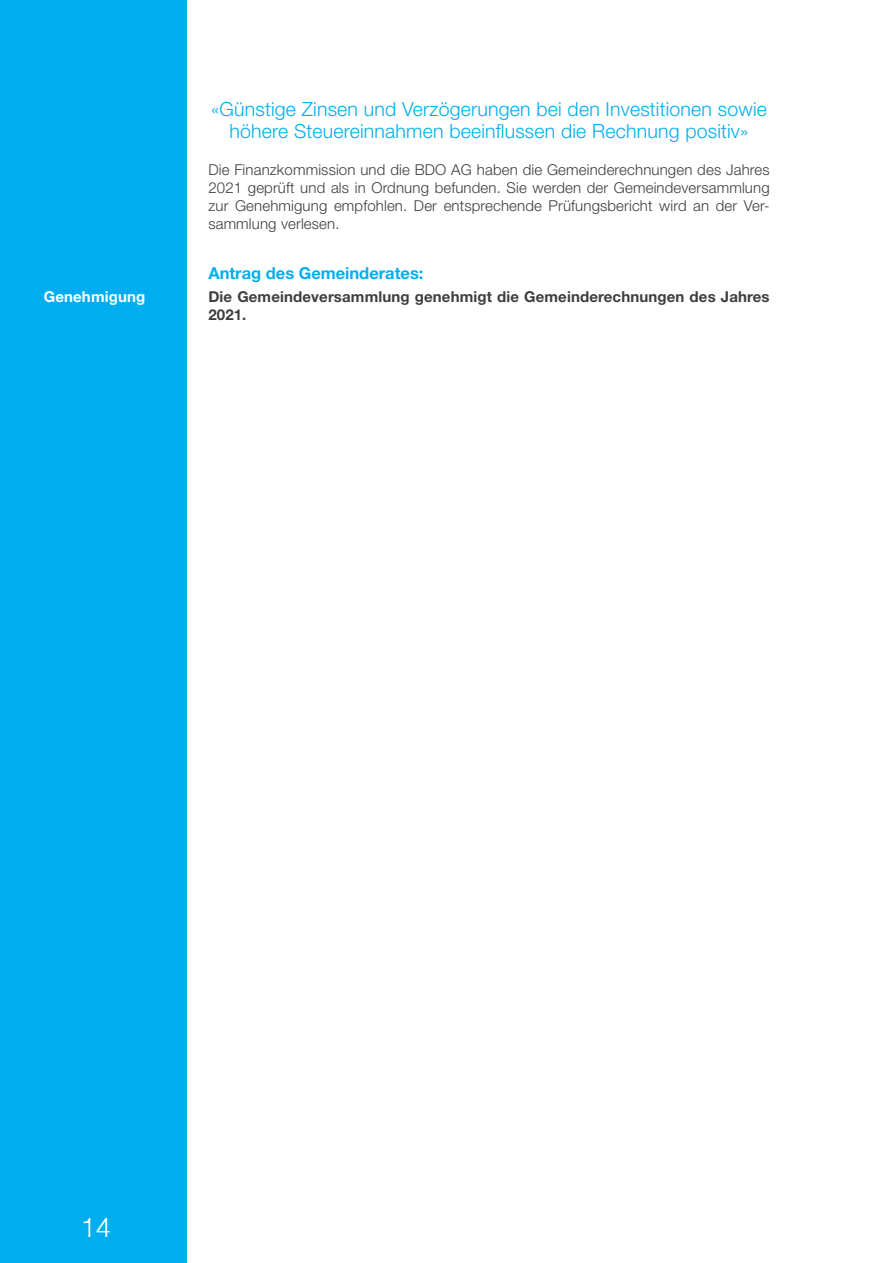
<style>
.page{position:relative;width:893px;height:1263px;background:#fff}
.page>*{position:absolute;margin:0;border:0;box-sizing:border-box;transform-origin:0 0}
.t1{font:300 27px "Helvetica";color:#fff}
.t2{font:300 19.5px/22.5px "Helvetica Neue LT Std";letter-spacing:.01em;color:#00aeef;text-align:center}
.t3{font:700 16.5px "Helvetica Neue LT Std";color:#00aeef}
.t4{font:300 15px/18.1px "Helvetica Neue LT Std";letter-spacing:.01em;color:#3e3e3f;text-align:justify}
.t5{font:700 15px/18.1px "Helvetica Neue LT Std";letter-spacing:.01em;color:#3e3e3f}
.t6{font:700 15px "Helvetica Neue LT Std";letter-spacing:.01em;color:#fff}
</style>
<div class="page">
<div style="left:0;top:0;width:187px;height:1263px;background:#00aeef"></div>
<p class="t6" style="left:44px;top:287px;width:103px">Genehmigung</p>
<h2 class="t2" style="left:211px;top:97px;width:557px">«Günstige Zinsen und Verzögerungen bei den Investitionen sowie höhere Steuereinnahmen beeinflussen die Rechnung positiv»</h2>
<p class="t4" style="left:208px;top:160px;width:563px">Die Finanzkommission und die BDO AG haben die Gemeinderechnungen des Jahres 2021 geprüft und als in Ordnung befunden. Sie werden der Gemeindeversammlung zur Genehmigung empfohlen. Der entsprechende Prüfungsbericht wird an der Ver&shy;sammlung verlesen.</p>
<p class="t3" style="left:208px;top:263px;width:217px">Antrag des Gemeinderates:</p>
<p class="t5" style="left:208px;top:287px;width:563px">Die Gemeindeversammlung genehmigt die Gemeinderechnungen des Jahres<br>2021.</p>
<h1 class="t1" style="left:81px;top:1204px;width:32px">14</h1>
</div>
